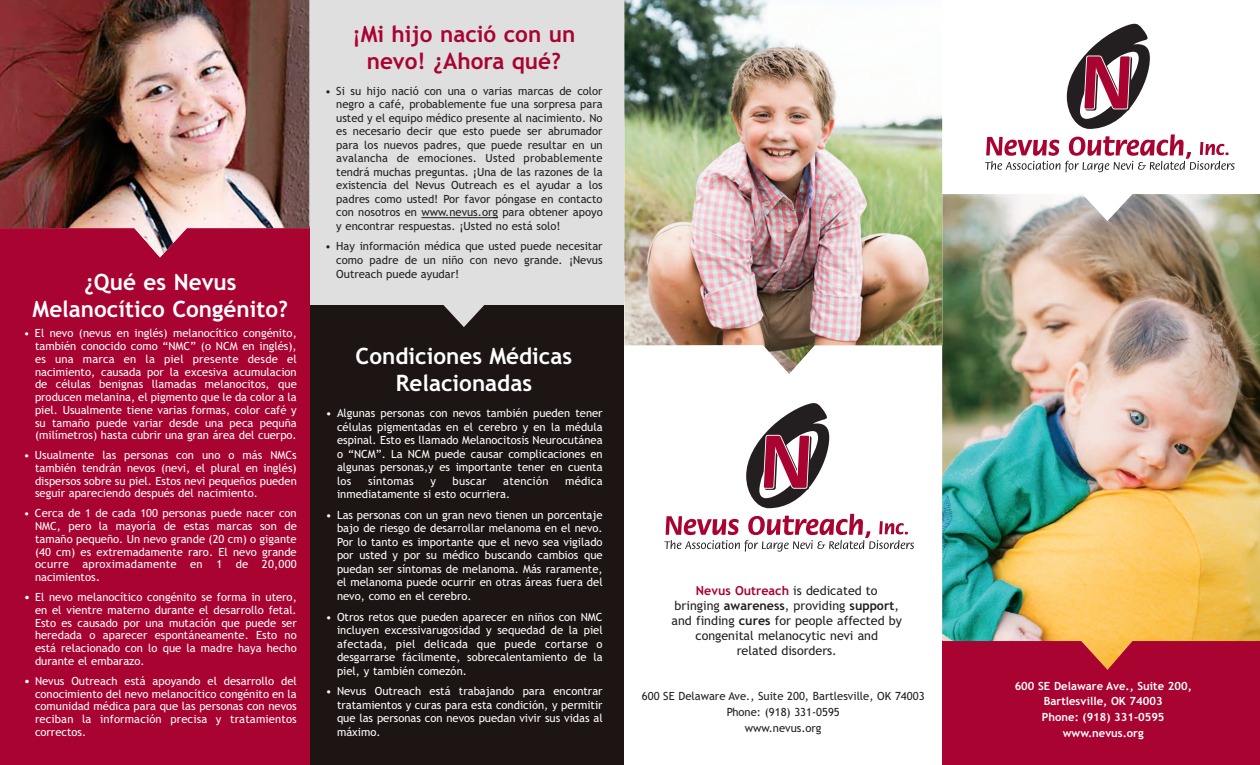
<style>
.page{position:relative;width:1260px;height:765px;background:#fff}
.page>*{position:absolute;margin:0;border:0;box-sizing:border-box;transform-origin:0 0}
.t1{font:700 22.5px/27px "Trebuchet MS";color:#fff;text-align:center}
.t2{font:700 22.5px/27px "Trebuchet MS";color:#a90332;text-align:center}
.t3{font:12.5px/15px "Trebuchet MS";color:#231f20;text-align:center}
.t4{font:11.25px/12.8px "Trebuchet MS";color:#fff;text-align:justify}
.t5{font:11.25px/13.5px "Trebuchet MS";color:#231f20;text-align:justify}
.t6{font:700 11.25px/15.6px "Trebuchet MS";color:#fff;text-align:center}
.t7{font:11.25px "Trebuchet MS";letter-spacing:.02em;color:#fff}
.s1{font-size:12.5px}
.s2{font-weight:700;color:#a90332}
.s3{font-weight:700}
</style>
<div class="page">
<div style="left:942px;top:641px;width:318px;height:124px;background:#a90332"></div>
<img style="left:942px;top:194px;width:318px;height:476px">
<div style="left:303px;top:304px;width:321px;height:461px;background:#1d1414"></div>
<div style="left:309px;top:0;width:315px;height:304px;background:#e0dfe0"></div>
<svg style="left:438px;top:304px;width:52px;height:23px"></svg>
<div style="left:0;top:226px;width:309px;height:539px;background:#a90332"></div>
<svg style="left:664px;top:403px;width:250px;height:149px"></svg>
<hr style="left:421px;top:217px;width:77px;height:1px;background:#231f20">
<svg style="left:985px;top:24px;width:250px;height:149px"></svg>
<svg style="left:1081px;top:194px;width:52px;height:27px"></svg>
<img style="left:624px;top:0;width:318px;height:374px">
<img style="left:0;top:0;width:309px;height:257px">
<h1 class="t1" style="left:33px;top:271px;width:257px">¿Qué es Nevus<br>Melanocítico Congénito?</h1>
<p class="t4" style="left:35px;top:328px;width:263px;text-indent:-11px">• El nevo (nevus en inglés) melanocítico congénito, también conocido como “NMC” (o NCM en inglés), es una marca en la piel presente desde el nacimiento, causada por la excesiva acumulacion de células benignas llamadas melanocitos, que producen melanina, el pigmento que le da color a la piel. Usualmente tiene varias formas, color café y su tamaño puede variar desde una peca pequña (milímetros) hasta cubrir una gran área del cuerpo.</p>
<p class="t4" style="left:35px;top:450px;width:263px;text-indent:-11px">• Usualmente las personas con uno o más NMCs también tendrán nevos (nevi, el plural en inglés) dispersos sobre su piel. Estos nevi pequeños pueden seguir apareciendo después del nacimiento.</p>
<p class="t4" style="left:35px;top:508px;width:263px;text-indent:-11px">• Cerca de 1 de cada 100 personas puede nacer con NMC, pero la mayoría de estas marcas son de tamaño pequeño. Un nevo grande (20 cm) o gigante (40 cm) es extremadamente raro. El nevo grande ocurre aproximadamente en 1 de 20,000 nacimientos<span class="s1">.</span></p>
<p class="t4" style="left:35px;top:592px;width:263px;text-indent:-11px"><span class="s1">•</span> El nevo melanocítico congénito se forma in utero, en el vientre materno durante el desarrollo fetal.<br>Esto es causado por una mutación que puede ser heredada o aparecer espontáneamente. Esto no está relacionado con lo que la madre haya hecho durante el embarazo.</p>
<p class="t4" style="left:35px;top:675px;width:263px;text-indent:-11px"><span class="s1">•</span> Nevus Outreach está apoyando el desarrollo del conocimiento del nevo melanocítico congénito en la comunidad médica para que las personas con nevos reciban la información precisa y tratamientos correctos.</p>
<h1 class="t2" style="left:352px;top:22px;width:224px">¡Mi hijo nació con un nevo! ¿Ahora qué?</h1>
<p class="t5" style="left:336px;top:85px;width:268px;text-indent:-11px">• Si su hijo nació con una o varias marcas de color negro a café, probablemente fue una sorpresa para usted y el equipo médico presente al nacimiento. No es necesario decir que esto puede ser abrumador para los nuevos padres, que puede resultar en un avalancha de emociones. Usted probablemente tendrá muchas preguntas. ¡Una de las razones de la existencia del Nevus Outreach es el ayudar a los padres como usted! Por favor póngase en contacto con nosotros en www.nevus.org para obtener apoyo y encontrar respuestas. ¡Usted no está solo!</p>
<p class="t5" style="left:336px;top:240px;width:268px;text-indent:-11px">• Hay información médica que usted puede necesitar como padre de un niño con nevo grande. ¡Nevus Outreach puede ayudar!</p>
<h1 class="t1" style="left:356px;top:345px;width:218px">Condiciones Médicas<br>Relacionadas</h1>
<p class="t4" style="left:337px;top:407px;width:267px;line-height:13.5px;text-indent:-11px">• Algunas personas con nevos también pueden tener células pigmentadas en el cerebro y en la médula espinal. Esto es llamado Melanocitosis Neurocutánea o “NCM”. La NCM puede causar complicaciones en algunas personas,y es importante tener en cuenta los</p>
<p class="t7" style="left:368px;top:476px;width:47px">síntomas</p>
<p class="t4" style="left:430px;top:475px;width:7px">y</p>
<p class="t4" style="left:453px;top:475px;width:35px">buscar</p>
<p class="t7" style="left:503px;top:476px;width:47px">atención</p>
<p class="t4" style="left:565px;top:475px;width:39px">médica</p>
<p class="t4" style="left:337px;top:489px;width:175px">inmediatamente si esto ocurriera.</p>
<p class="t4" style="left:337px;top:509px;width:267px;line-height:13.5px;text-indent:-11px">• Las personas con un gran nevo tienen un porcentaje bajo de riesgo de desarrollar melanoma en el nevo.<br>Por lo tanto es importante que el nevo sea vigilado por usted y por su médico buscando cambios que puedan ser síntomas de melanoma. Más raramente, el melanoma puede ocurrir en otras áreas fuera del nevo, como en el cerebro.</p>
<p class="t4" style="left:337px;top:611px;width:267px;line-height:13.5px;text-indent:-11px">• Otros retos que pueden aparecer en niños con NMC incluyen excessivarugosidad y sequedad de la piel afectada, piel delicada que puede cortarse o desgarrarse fácilmente, sobrecalentamiento de la piel, y también comezón.</p>
<p class="t4" style="left:337px;top:685px;width:267px;line-height:13.5px;text-indent:-11px">• Nevus Outreach está trabajando para encontrar tratamientos y curas para esta condición, y permitir que las personas con nevos puedan vivir sus vidas al máximo.</p>
<p class="t6" style="left:1015px;top:679px;width:179px">600 SE Delaware Ave., Suite 200,<br>Bartlesville, OK 74003<br>Phone: (918) 331-0595 www.nevus.org</p>
<p class="t3" style="left:672px;top:584px;width:232px"><span class="s2">Nevus Outreach</span> is dedicated to<br>bringing <span class="s3">awareness</span>, providing <span class="s3">support</span>, and finding <span class="s3">cures</span> for people affected by congenital melanocytic nevi and<br>related disorders.</p>
<p class="t5" style="left:642px;top:690px;width:284px;line-height:15.6px;text-align:center">600 SE Delaware Ave., Suite 200, Bartlesville, OK 74003<br>Phone: (918) 331-0595<br>www.nevus.org</p>
</div>
